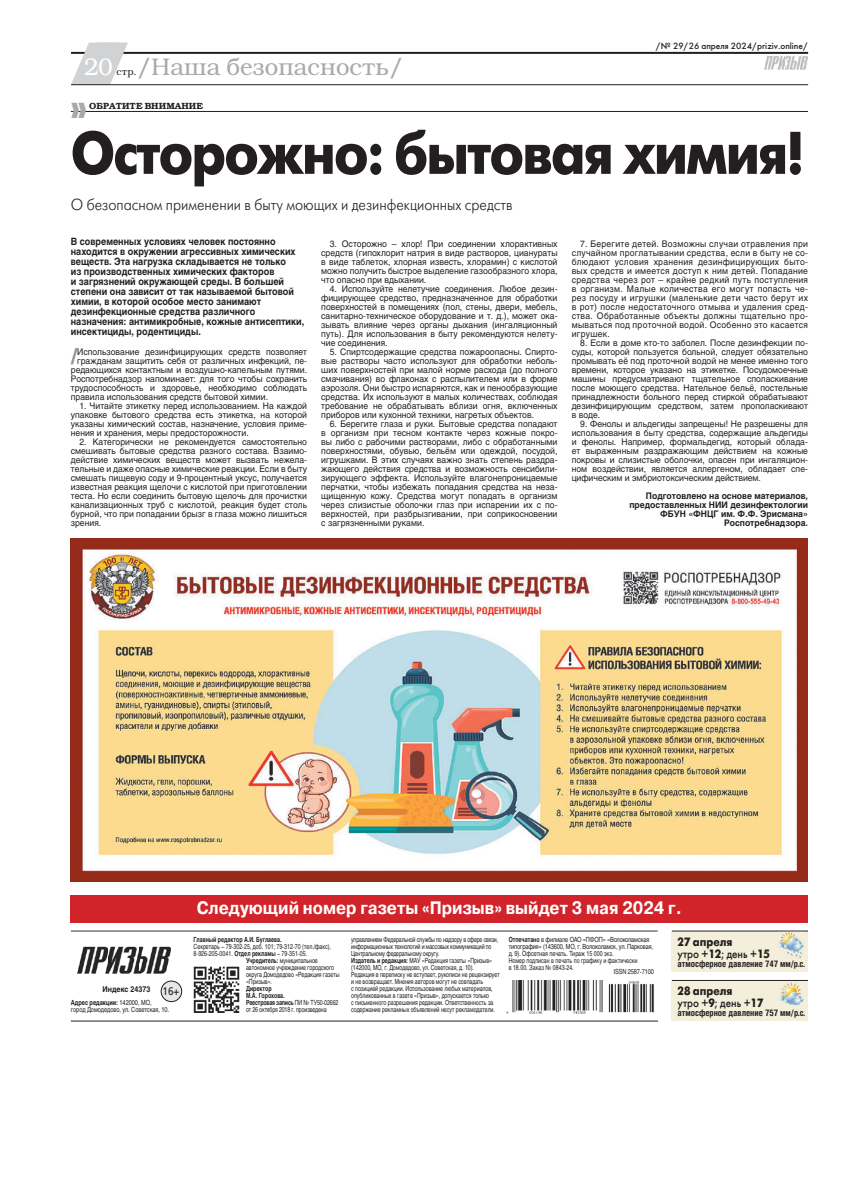
<style>
.page{position:relative;width:842px;height:1191px;background:#fff}
.page>*{position:absolute;margin:0;border:0;box-sizing:border-box;transform-origin:0 0}
.t1{font:700 60px "Futura Futuris";letter-spacing:-.03em;color:#231f20;scale:.9 1}
.t2{font:24px "Bookman Light ITC";color:#a8a9ad}
.t3{font:24px "Bookman Light ITC";color:#fff}
.t4{font:700 21.4px "Helios VM";color:#939598;scale:.95 1}
.t5{font:700 18px "Pragmatica";color:#fff;scale:.9 1}
.t6{font:300 16px "Futura Futuris";color:#231f20;scale:.9 1}
.t7{font:700 12px/12px "Futura Futuris";color:#231f20;scale:.9 1}
.t8{font:11px "Free Set";color:#231f20;scale:.9 1}
.t9{font:700 10px/10px "Helios VM";color:#231f20;scale:.9 1}
.t10{font:10px "Bookman Light ITC";color:#231f20}
.t11{font:9px/9px "Helios VM";color:#231f20;text-align:justify;scale:.95 1}
.t12{font:700 9px/9px "Helios VM";color:#231f20;text-align:right;scale:.95 1}
.t13{font:700 9px "Helios Cond VM";color:#231f20}
.t14{font:9px "Futura Futuris";color:#231f20}
.t15{font:9px "Bookman Demi ITC";letter-spacing:.01em;color:#231f20}
.t16{font:700 8px "Helios VM";color:#231f20;scale:.88 1}
.t17{font:7px/7px "Helios VM";letter-spacing:-.01em;color:#231f20;scale:.75 1}
.t18{font:7px/7px "Helios VM";letter-spacing:-.01em;color:#231f20;scale:.8 1}
.t19{font:7px/7px "Helios VM";letter-spacing:-.03em;color:#231f20;scale:.75 1}
.t20{font:700 7px "Helios VM";color:#231f20;scale:.75 1}
.s1{font-weight:700}
.s2{font-weight:400}
</style>
<div class="page">
<hr style="left:71px;top:52px;width:737px;height:2px;background:#231f20">
<svg style="left:71px;top:43px;width:57px;height:41px"></svg>
<hr style="left:71px;top:84px;width:737px;height:1px;background:#231f20">
<img style="left:764px;top:56px;width:43px;height:13px">
<hr style="left:71px;top:111px;width:737px;height:1px;background:#231f20">
<div style="left:71px;top:895px;width:737px;height:27px;background:#d1232a"></div>
<div style="left:672px;top:980px;width:136px;height:41px;background:#f4efda"></div>
<div style="left:672px;top:931px;width:136px;height:41px;background:#f4efda"></div>
<hr style="left:71px;top:930px;width:587px;height:1px;background:#231f20">
<div style="left:161px;top:981px;width:21px;height:20px;background:#e6e7e9;border-radius:50%"></div>
<div style="left:161px;top:980px;width:21px;height:22px;border:1px solid #231f20;border-radius:50%"></div>
<hr style="left:71px;top:1020px;width:587px;height:1px;background:#231f20">
<img style="left:506px;top:980px;width:148px;height:33px">
<img style="left:77px;top:946px;width:93px;height:27px">
<hr style="left:672px;top:930px;width:136px;height:1px;background:#231f20">
<hr style="left:672px;top:980px;width:136px;height:1px;background:#231f20">
<img style="left:193px;top:966px;width:47px;height:46px">
<img style="left:779px;top:982px;width:24px;height:23px">
<img style="left:778px;top:932px;width:26px;height:26px">
<img style="left:71px;top:538px;width:737px;height:344px">
<h2 class="t2" style="left:137px;top:57px;width:268px">/Наша безопасность/</h2>
<p class="t15" style="left:89px;top:102px;width:115px">ОБРАТИТЕ ВНИМАНИЕ</p>
<h2 class="t3" style="left:84px;top:57px;width:30px">20</h2>
<p class="t10" style="left:117px;top:68px;width:22px">стр.</p>
<p class="t14" style="left:656px;top:43px;width:154px">/№ 29/26 апреля 2024/priziv.online/</p>
<h1 class="t1" style="left:71px;top:131px;width:816px">Осторожно: бытовая химия!</h1>
<h3 class="t6" style="left:71px;top:198px;width:492px">О безопасном применении в быту моющих и дезинфекционных средств</h3>
<p class="t9" style="left:71px;top:237px;width:261px">В современных условиях человек постоянно находится в окружении агрессивных химических веществ. Эта нагрузка складывается не только<br>из производственных химических факторов<br>и загрязнений окружающей среды. В большей степени она зависит от так называемой бытовой химии, в которой особое место занимают дезинфекционные средства различного назначения: антимикробные, кожные антисептики, инсектициды, родентициды.</p>
<h3 class="t4" style="left:72px;top:348px;width:7px">/</h3>
<p class="t11" style="left:77px;top:348px;width:243px">Использование дезинфицирующих средств позволяет</p>
<p class="t11" style="left:77px;top:357px;width:243px">гражданам защитить себя от различных инфекций, пе-</p>
<p class="t11" style="left:71px;top:366px;width:250px">редающихся контактным и воздушно-капельным путями.</p>
<p class="t11" style="left:71px;top:375px;width:250px">Роспотребнадзор напоминает: для того чтобы сохранить</p>
<p class="t11" style="left:71px;top:384px;width:250px">трудоспособность и здоровье, необходимо соблюдать</p>
<p class="t11" style="left:71px;top:393px;width:209px">правила использования средств бытовой химии.</p>
<p class="t11" style="left:71px;top:402px;width:250px;text-indent:9px">1. Читайте этикетку перед использованием. На каждой упаковке бытового средства есть этикетка, на которой указаны химический состав, назначение, условия приме&shy;нения и хранения, меры предосторожности.</p>
<p class="t11" style="left:71px;top:438px;width:250px;text-indent:9px">2. Категорически не рекомендуется самостоятельно смешивать бытовые средства разного состава. Взаимо&shy;действие химических веществ может вызвать нежела&shy;тельные и даже опасные химические реакции. Если в быту смешать пищевую соду и 9-процентный уксус, получается известная реакция щелочи с кислотой при приготовлении теста. Но если соединить бытовую щелочь для прочистки канализационных труб с кислотой, реакция будет столь бурной, что при попадании брызг в глаза можно лишиться зрения.</p>
<p class="t11" style="left:321px;top:240px;width:250px;text-indent:9px">3. Осторожно – хлор! При соединении хлорактивных средств (гипохлорит натрия в виде растворов, цианураты в виде таблеток, хлорная известь, хлорамин) с кислотой можно получить быстрое выделение газообразного хлора, что опасно при вдыхании.</p>
<p class="t11" style="left:321px;top:285px;width:250px;text-indent:9px">4. Используйте нелетучие соединения. Любое дезин&shy;фицирующее средство, предназначенное для обработки поверхностей в помещениях (пол, стены, двери, мебель, санитарно-техническое оборудование и т. д.), может ока&shy;зывать влияние через органы дыхания (ингаляционный путь). Для использования в быту рекомендуются нелету&shy;чие соединения.</p>
<p class="t11" style="left:321px;top:348px;width:250px;text-indent:9px">5. Спиртсодержащие средства пожароопасны. Спирто&shy;вые растворы часто используют для обработки неболь&shy;ших поверхностей при малой норме расхода (до полного смачивания) во флаконах с распылителем или в форме аэрозоля. Они быстро испаряются, как и пенообразующие средства. Их используют в малых количествах, соблюдая требование не обрабатывать вблизи огня, включенных приборов или кухонной техники, нагретых объектов.</p>
<p class="t11" style="left:321px;top:420px;width:250px;text-indent:9px">6. Берегите глаза и руки. Бытовые средства попадают в организм при тесном контакте через кожные покро&shy;вы либо с рабочими растворами, либо с обработанными поверхностями, обувью, бельём или одеждой, посудой, игрушками. В этих случаях важно знать степень раздра&shy;жающего действия средства и возможность сенсибили&shy;зирующего эффекта. Используйте влагонепроницаемые перчатки, чтобы избежать попадания средства на неза&shy;щищенную кожу. Средства могут попадать в организм через слизистые оболочки глаз при испарении их с по&shy;верхностей, при разбрызгивании, при соприкосновении с загрязненными руками.</p>
<p class="t11" style="left:572px;top:240px;width:250px;text-indent:9px">7. Берегите детей. Возможны случаи отравления при случайном проглатывании средства, если в быту не со&shy;блюдают условия хранения дезинфицирующих быто&shy;вых средств и имеется доступ к ним детей. Попадание средства через рот – крайне редкий путь поступления в организм. Малые количества его могут попасть че&shy;рез посуду и игрушки (маленькие дети часто берут их в рот) после недостаточного отмыва и удаления сред&shy;ства. Обработанные объекты должны тщательно про&shy;мываться под проточной водой. Особенно это касается игрушек.</p>
<p class="t11" style="left:572px;top:339px;width:250px;text-indent:9px">8. Если в доме кто-то заболел. После дезинфекции по&shy;суды, которой пользуется больной, следует обязательно промывать её под проточной водой не менее именно того времени, которое указано на этикетке. Посудомоечные машины предусматривают тщательное споласкивание после моющего средства. Нательное бельё, постельные принадлежности больного перед стиркой обрабатывают дезинфицирующим средством, затем прополаскивают в воде.</p>
<p class="t11" style="left:572px;top:420px;width:250px;text-indent:9px">9. Фенолы и альдегиды запрещены! Не разрешены для использования в быту средства, содержащие альдегиды и фенолы. Например, формальдегид, который облада&shy;ет выраженным раздражающим действием на кожные покровы и слизистые оболочки, опасен при ингаляцион&shy;ном воздействии, является аллергеном, обладает спе&shy;цифическим и эмбриотоксическим действием.</p>
<p class="t12" style="left:629px;top:492px;width:189px">Подготовлено на основе материалов, предоставленных НИИ дезинфектологии<br>ФБУН «ФНЦГ им. Ф.Ф. Эрисмана»<br>Роспотребнадзора.</p>
<p class="t16" style="left:103px;top:986px;width:56px">Индекс 24373</p>
<p class="t8" style="left:163px;top:986px;width:20px">16+</p>
<p class="t18" style="left:71px;top:999px;width:125px"><span class="s1">Адрес редакции:</span> 142000, МО,<br>город Домодедово, ул. Советская, 10.</p>
<h3 class="t5" style="left:197px;top:900px;width:541px">Следующий номер газеты «Призыв» выйдет 3 мая 2024 г.</h3>
<p class="t20" style="left:194px;top:936px;width:119px">Главный редактор А.И. Буглаева.</p>
<p class="t17" style="left:194px;top:943px;width:185px">Секретарь – 79-302-25, доб. 101; 79-312-70 (тел./факс),</p>
<p class="t17" style="left:194px;top:950px;width:153px">8-926-205-0041. <span class="s1">Отдел рекламы</span> – 79-351-05.</p>
<p class="t17" style="left:246px;top:957px;width:97px"><span class="s1">Учредитель:</span> муниципальное</p>
<p class="t17" style="left:246px;top:964px;width:119px">автономное учреждение городского</p>
<p class="t17" style="left:246px;top:971px;width:126px">округа Домодедово «Редакция газеты</p>
<p class="t17" style="left:246px;top:978px;width:36px">«Призыв».</p>
<p class="t19" style="left:246px;top:985px;width:125px"><span class="s1">Директор<br>М.А. Горохова.<br>Реестровая запись</span> ПИ № ТУ50-02662 от 26 октября 2018 г. произведена</p>
<p class="t17" style="left:351px;top:936px;width:200px">управлением Федеральной службы по надзору в сфере связи, информационных технологий и массовых коммуникаций по Центральному федеральному округу.<br><span class="s1">Издатель и редакция:</span> МАУ «Редакция газеты «Призыв» (142000, МО, г. Домодедово, ул. Советская, д. 10).<br>Редакция в переписку не вступает, рукописи не рецензирует и не возвращает. Мнения авторов могут не совпадать<br>с позицией редакции. Использование любых материалов, опубликованных в газете «Призыв», допускается только<br>с письменного разрешения редакции. Ответственность за содержание рекламных объявлений несут рекламодатели.</p>
<p class="t18" style="left:509px;top:936px;width:182px"><span class="s1">Отпечатано</span> в филиале ОАО «ПФОП» «Волоколамская типография» (143600, МО, г. Волоколамск, ул. Парковая, д. 9). Офсетная печать. Тираж 15 000 экз.<br>Номер подписан в печать по графику и фактически<br>в 18.00. Заказ № 0843-24.</p>
<p class="t18" style="left:614px;top:968px;width:52px">ISSN 2587-7100</p>
<h3 class="t7" style="left:677px;top:937px;width:104px">27 апреля<br><span class="s2">утро</span> +12<span class="s2">; день</span> +15</h3>
<p class="t13" style="left:677px;top:960px;width:129px">атмосферное давление 747 мм/р.с.</p>
<h3 class="t7" style="left:677px;top:985px;width:97px">28 апреля<br><span class="s2">утро</span> +9<span class="s2">; день</span> +17</h3>
<p class="t13" style="left:677px;top:1009px;width:129px">атмосферное давление 757 мм/р.с.</p>
</div>
